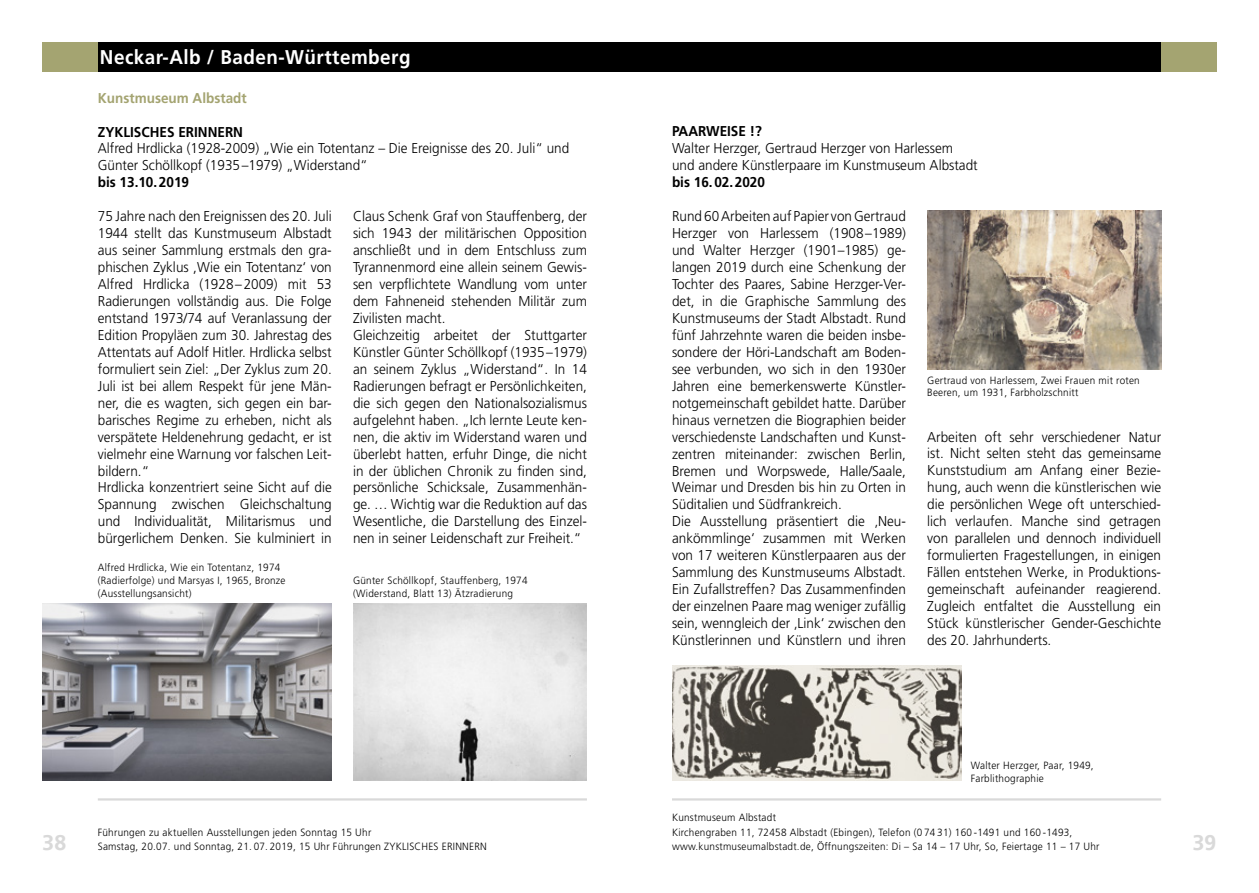
<style>
.page{position:relative;width:1259px;height:893px;background:#fff}
.page>*{position:absolute;margin:0;border:0;box-sizing:border-box;transform-origin:0 0}
.t1{font:700 21px "Frutiger BSK";color:#d9d9d9}
.Kopfzeile_links{font:700 19.8px "Frutiger";letter-spacing:.025em;color:#fff;scale:.95 1}
.Fließtext_Blocksatz{font:300 14.25px/17px "Frutiger";color:#000;text-align:justify;scale:.95 1}
.Fließtext_halbfett{font:700 14.25px "Frutiger";color:#000;scale:.95 1}
.Fließtext_halbfett_g{font:700 14.25px "Frutiger";color:#a4a471;scale:.95 1}
.Veranstaltung_Öffnun{font:300 10.5px "Frutiger";letter-spacing:.025em;color:#000;scale:.95 1}
.Bildunterschriften{font:300 10.5px/12.8px "Frutiger";letter-spacing:.025em;color:#000;scale:.95 1}
</style>
<div class="page">
<hr style="left:98px;top:798px;width:489px;height:2px;background:#d9d9d9">
<hr style="left:672px;top:798px;width:489px;height:2px;background:#d9d9d9">
<div style="left:98px;top:43px;width:531px;height:29px;background:#000"></div>
<div style="left:629px;top:43px;width:532px;height:29px;background:#000"></div>
<div style="left:43px;top:43px;width:55px;height:29px;background:#a4a471"></div>
<div style="left:1161px;top:43px;width:55px;height:29px;background:#a4a471"></div>
<img style="left:927px;top:210px;width:234px;height:159px">
<img style="left:672px;top:665px;width:289px;height:116px">
<img style="left:43px;top:603px;width:289px;height:178px">
<img style="left:353px;top:603px;width:234px;height:178px">
<p class="Kopfzeile_links" style="left:100px;top:45px;width:328px">Neckar-Alb / Baden-Württemberg</p>
<p class="Fließtext_halbfett_g" style="left:98px;top:89px;width:158px">Kunstmuseum Albstadt</p>
<p class="Fließtext_halbfett" style="left:98px;top:123px;width:154px">ZYKLISCHES ERINNERN</p>
<p class="Fließtext_Blocksatz" style="left:98px;top:140px;width:498px">Alfred Hrdlicka (1928-2009) „Wie ein Totentanz – Die Ereignisse des 20. Juli“ und</p>
<p class="Fließtext_Blocksatz" style="left:98px;top:157px;width:286px">Günter Schöllkopf (1935–1979) „Widerstand“</p>
<p class="Fließtext_halbfett" style="left:98px;top:174px;width:98px">bis 13.10.2019</p>
<p class="Fließtext_Blocksatz" style="left:98px;top:208px;width:248px">75 Jahre nach den Ereignissen des 20. Juli 1944 stellt das Kunstmuseum Albstadt aus seiner Sammlung erstmals den gra&shy;phischen Zyklus ,Wie ein Totentanz‘ von Alfred Hrdlicka (1928–2009) mit 53<br>Radierungen vollständig aus. Die Folge entstand 1973/74 auf Veranlassung der Edition Propyläen zum 30. Jahrestag des Attentats auf Adolf Hitler. Hrdlicka selbst formuliert sein Ziel: „Der Zyklus zum 20.<br>Juli ist bei allem Respekt für jene Män&shy;ner, die es wagten, sich gegen ein bar&shy;barisches Regime zu erheben, nicht als verspätete Heldenehrung gedacht, er ist vielmehr eine Warnung vor falschen Leit&shy;bildern.“</p>
<p class="Fließtext_Blocksatz" style="left:98px;top:479px;width:248px">Hrdlicka konzentriert seine Sicht auf die Spannung zwischen Gleichschaltung und Individualität, Militarismus und bürgerlichem Denken. Sie kulminiert in</p>
<p class="Bildunterschriften" style="left:98px;top:561px;width:199px">Alfred Hrdlicka, Wie ein Totentanz, 1974 (Radierfolge) und Marsyas I, 1965, Bronze (Ausstellungsansicht)</p>
<p class="Fließtext_Blocksatz" style="left:353px;top:208px;width:248px">Claus Schenk Graf von Stauffenberg, der sich 1943 der militärischen Opposition anschließt und in dem Entschluss zum Tyrannenmord eine allein seinem Gewis&shy;sen verpflichtete Wandlung vom unter dem Fahneneid stehenden Militär zum Zivilisten macht.</p>
<p class="Fließtext_Blocksatz" style="left:353px;top:326px;width:248px">Gleichzeitig arbeitet der Stuttgarter Künstler Günter Schöllkopf (1935–1979) an seinem Zyklus „Widerstand“. In 14<br>Radierungen befragt er Persönlichkeiten, die sich gegen den Nationalsozialismus aufgelehnt haben. „Ich lernte Leute ken&shy;nen, die aktiv im Widerstand waren und überlebt hatten, erfuhr Dinge, die nicht in der üblichen Chronik zu finden sind, persönliche Schicksale, Zusammenhän&shy;ge. … Wichtig war die Reduktion auf das Wesentliche, die Darstellung des Einzel&shy;nen in seiner Leidenschaft zur Freiheit.“</p>
<p class="Bildunterschriften" style="left:353px;top:574px;width:185px">Günter Schöllkopf, Stauffenberg, 1974 (Widerstand, Blatt 13) Ätzradierung</p>
<p class="Fließtext_halbfett" style="left:672px;top:123px;width:96px">PAARWEISE !?</p>
<p class="Fließtext_Blocksatz" style="left:672px;top:140px;width:297px">Walter Herzger, Gertraud Herzger von Harlessem</p>
<p class="Fließtext_Blocksatz" style="left:672px;top:157px;width:323px">und andere Künstlerpaare im Kunstmuseum Albstadt</p>
<p class="Fließtext_halbfett" style="left:672px;top:174px;width:99px">bis 16.02.2020</p>
<p class="Fließtext_Blocksatz" style="left:672px;top:208px;width:248px">Rund 60 Arbeiten auf Papier von Gertraud Herzger von Harlessem (1908–1989) und Walter Herzger (1901–1985) ge&shy;langen 2019 durch eine Schenkung der Tochter des Paares, Sabine Herzger-Ver&shy;det, in die Graphische Sammlung des Kunstmuseums der Stadt Albstadt. Rund fünf Jahrzehnte waren die beiden insbe&shy;sondere der Höri-Landschaft am Boden&shy;see verbunden, wo sich in den 1930er Jahren eine bemerkenswerte Künstler&shy;notgemeinschaft gebildet hatte. Darüber hinaus vernetzen die Biographien beider verschiedenste Landschaften und Kunst&shy;zentren miteinander: zwischen Berlin, Bremen und Worpswede, Halle/Saale, Weimar und Dresden bis hin zu Orten in Süditalien und Südfrankreich.</p>
<p class="Fließtext_Blocksatz" style="left:672px;top:513px;width:248px">Die Ausstellung präsentiert die ‚Neu&shy;ankömmlinge‘ zusammen mit Werken von 17 weiteren Künstlerpaaren aus der Sammlung des Kunstmuseums Albstadt.<br>Ein Zufallstreffen? Das Zusammenfinden der einzelnen Paare mag weniger zufällig sein, wenngleich der ‚Link‘ zwischen den Künstlerinnen und Künstlern und ihren</p>
<p class="Bildunterschriften" style="left:927px;top:374px;width:225px">Gertraud von Harlessem, Zwei Frauen mit roten<br>Beeren, um 1931, Farbholzschnitt</p>
<p class="Fließtext_Blocksatz" style="left:927px;top:428px;width:248px">Arbeiten oft sehr verschiedener Natur ist. Nicht selten steht das gemeinsame Kunststudium am Anfang einer Bezie&shy;hung, auch wenn die künstlerischen wie die persönlichen Wege oft unterschied&shy;lich verlaufen. Manche sind getragen von parallelen und dennoch individuell formulierten Fragestellungen, in einigen Fällen entstehen Werke, in Produktions&shy;gemeinschaft aufeinander reagierend.<br>Zugleich entfaltet die Ausstellung ein Stück künstlerischer Gender-Geschichte des 20. Jahrhunderts.</p>
<p class="Bildunterschriften" style="left:971px;top:759px;width:131px">Walter Herzger, Paar, 1949,<br>Farblithographie</p>
<p class="Veranstaltung_Öffnun" style="left:672px;top:811px;width:111px">Kunstmuseum Albstadt</p>
<p class="Veranstaltung_Öffnun" style="left:672px;top:826px;width:423px">Kirchengraben 11, 72458 Albstadt (Ebingen), Telefon (0 74 31) 160 -1491 und 160 -1493,</p>
<p class="Veranstaltung_Öffnun" style="left:672px;top:841px;width:451px">www.kunstmuseumalbstadt.de, Öffnungszeiten: Di – Sa 14 – 17 Uhr, So, Feiertage 11 – 17 Uhr</p>
<p class="Veranstaltung_Öffnun" style="left:98px;top:826px;width:289px">Führungen zu aktuellen Ausstellungen jeden Sonntag 15 Uhr</p>
<p class="Veranstaltung_Öffnun" style="left:98px;top:841px;width:411px">Samstag, 20.07. und Sonntag, 21. 07. 2019, 15 Uhr Führungen ZYKLISCHES ERINNERN</p>
<h1 class="t1" style="left:43px;top:830px;width:25px">38</h1>
<h1 class="t1" style="left:1192px;top:830px;width:25px">39</h1>
</div>
